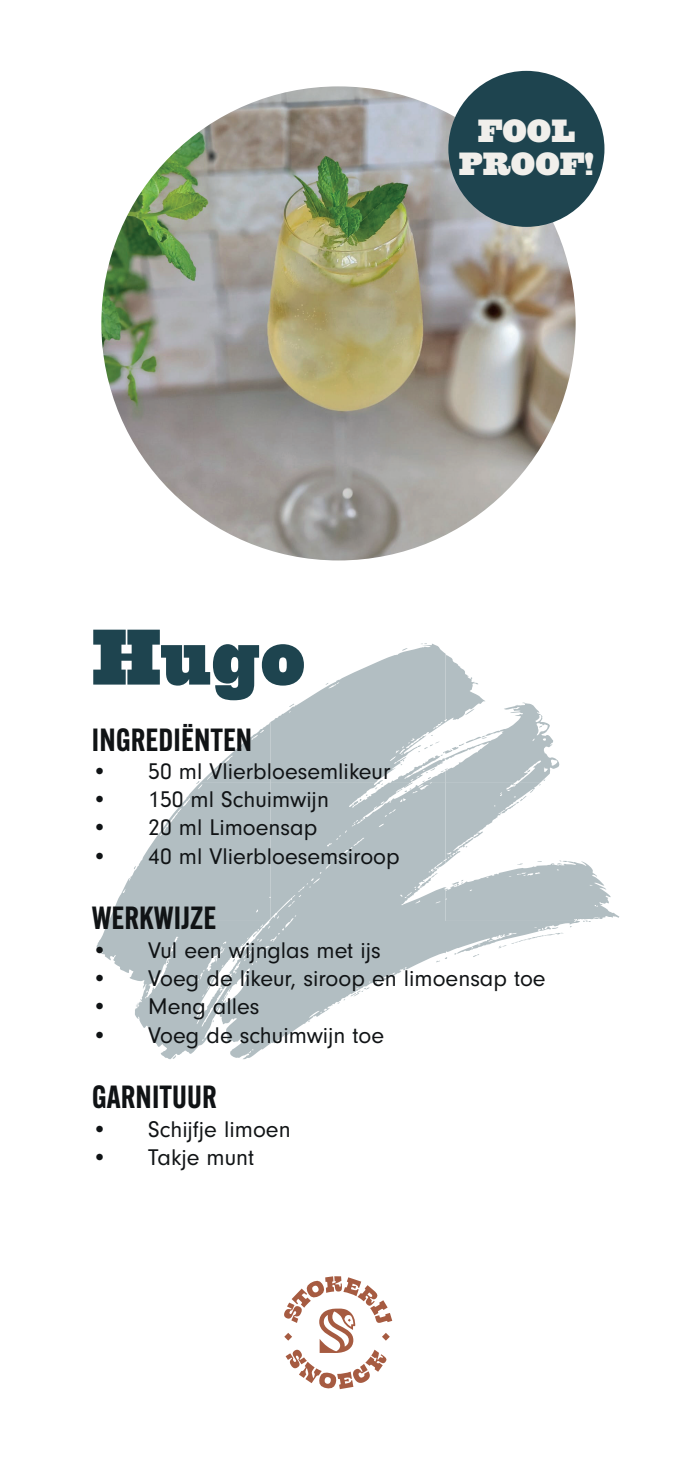
<style>
.page{position:relative;width:677px;height:1467px;background:#fff}
.page>*{position:absolute;margin:0;border:0;box-sizing:border-box;transform-origin:0 0}
.t1{font:78.4px "Spade";color:#1e444f}
.t2{font:32.02px/32.7px "Spade";color:#f0efeb;text-align:center}
.t3{font:600 31.32px "Alternate Gothic ATF";color:#101315}
.t4{font:23.45px "Neuzeit Gro";color:#101315}
</style>
<div class="page">
<svg style="left:96px;top:921px;width:151px;height:138px"></svg>
<svg style="left:108px;top:869px;width:511px;height:52px"></svg>
<svg style="left:134px;top:643px;width:458px;height:415px;fill:#b2bec2"></svg>
<img style="left:101px;top:86px;width:474px;height:474px;border-radius:237px">
<div style="left:448px;top:71px;width:156px;height:156px;background:#1e444f;border-radius:50%"></div>
<svg style="left:284px;top:1276px;width:108px;height:113px"></svg>
<h2 class="t2" style="left:458px;top:112px;width:137px">FOOL<br>PROOF!</h2>
<h1 class="t1" style="left:92px;top:595px;width:215px">Hugo</h1>
<h3 class="t3" style="left:92px;top:719px;width:162px">INGREDIËNTEN</h3>
<p class="t4" style="left:92px;top:758px;width:300px">• 50 ml Vlierbloesemlikeur</p>
<p class="t4" style="left:92px;top:786px;width:239px">• 150 ml Schuimwijn</p>
<p class="t4" style="left:92px;top:815px;width:227px">• 20 ml Limoensap</p>
<p class="t4" style="left:92px;top:843px;width:309px">• 40 ml Vlierbloesemsiroop</p>
<h3 class="t3" style="left:92px;top:898px;width:126px">WERKWIJZE</h3>
<p class="t4" style="left:92px;top:937px;width:290px">• Vul een wijnglas met ijs</p>
<p class="t4" style="left:92px;top:965px;width:455px">• Voeg de likeur, siroop en limoensap toe</p>
<p class="t4" style="left:92px;top:993px;width:169px">• Meng alles</p>
<p class="t4" style="left:92px;top:1022px;width:294px">• Voeg de schuimwijn toe</p>
<h3 class="t3" style="left:92px;top:1077px;width:127px">GARNITUUR</h3>
<p class="t4" style="left:92px;top:1116px;width:200px">• Schijfje limoen</p>
<p class="t4" style="left:92px;top:1144px;width:164px">• Takje munt</p>
</div>
